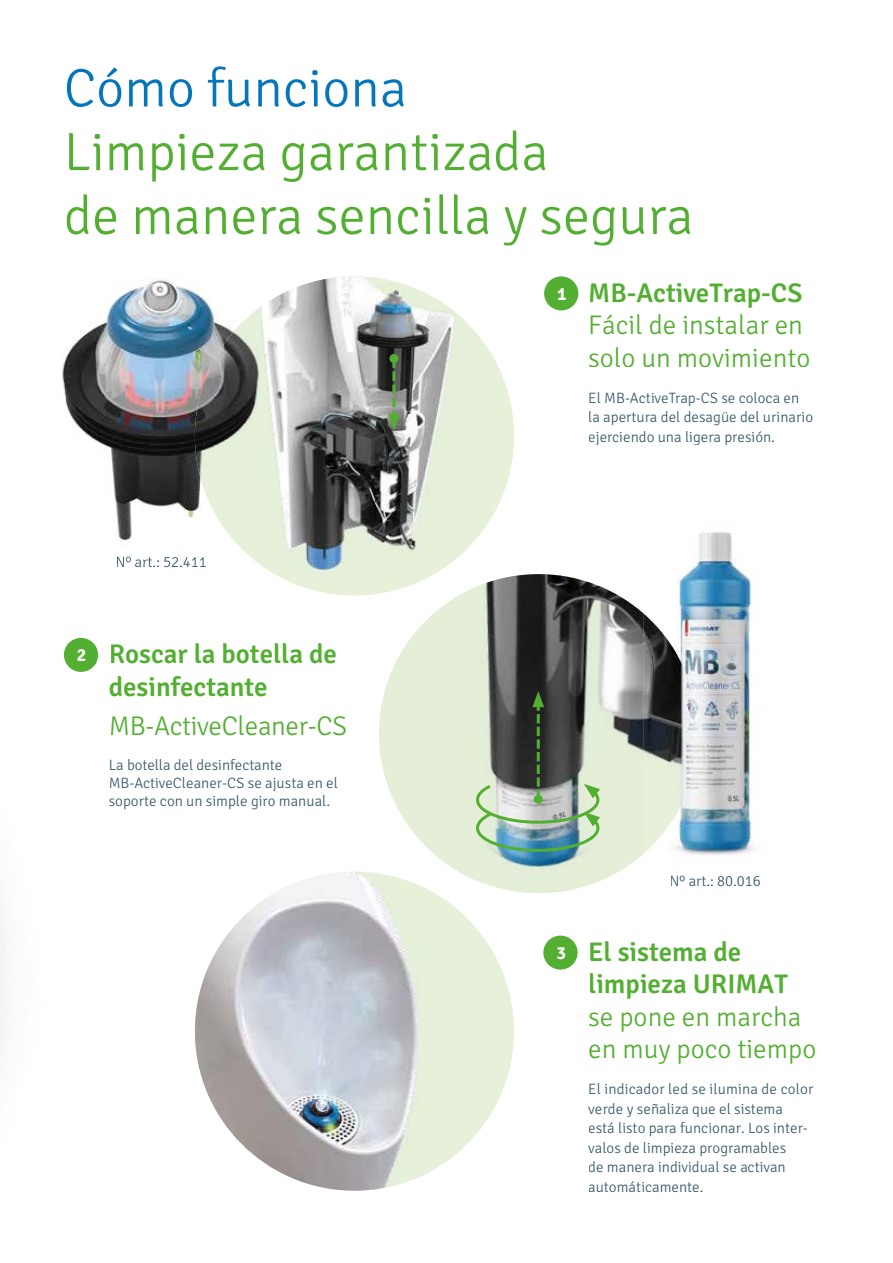
<style>
.page{position:relative;width:893px;height:1263px;background:#fff}
.page>*{position:absolute;margin:0;border:0;box-sizing:border-box;transform-origin:0 0}
.t1{font:300 54px/63.8px "Signika Negative";color:#53af32}
.t2{font:300 54px "Signika Negative";color:#0676bc}
.t3{font:300 27px/32.4px "Signika Negative";color:#53af32}
.t4{font:600 27px/32.4px "Signika Negative";color:#53af32}
.t5{font:700 18px "Signika Negative";color:#fff}
.t6{font:300 15px/19.5px "Signika Negative";color:#385c6b}
</style>
<div class="page">
<img style="left:195px;top:872px;width:319px;height:319px">
<img style="left:293px;top:276px;width:123px;height:13px">
<img style="left:259px;top:289px;width:252px;height:306px">
<div style="left:389px;top:354px;width:9px;height:9px;background:#53af32;border-radius:50%"></div>
<svg style="left:388px;top:358px;width:12px;height:73px"></svg>
<div style="left:379px;top:574px;width:319px;height:319px;background:#e4f0da;border-radius:50%"></div>
<img style="left:379px;top:574px;width:264px;height:159px">
<img style="left:379px;top:745px;width:39px;height:93px">
<img style="left:62px;top:279px;width:133px;height:262px">
<img style="left:195px;top:289px;width:97px;height:275px">
<img style="left:678px;top:532px;width:76px;height:323px">
<img style="left:643px;top:613px;width:55px;height:241px">
<img style="left:117px;top:556px;width:89px;height:8px">
<div style="left:544px;top:276px;width:34px;height:34px;background:#53af32;border-radius:50%"></div>
<div style="left:543px;top:935px;width:35px;height:34px;background:#53af32;border-radius:50%"></div>
<svg style="left:96px;top:647px;width:2px;height:16px"></svg>
<img style="left:64px;top:638px;width:32px;height:34px">
<img style="left:474px;top:691px;width:127px;height:162px">
<h1 class="t2" style="left:64px;top:59px;width:345px">Cómo funciona</h1>
<h1 class="t1" style="left:64px;top:121px;width:631px">Limpieza garantizada<br>de manera sencilla y segura</h1>
<p class="t6" style="left:116px;top:552px;width:93px">Nº art.: 52.411</p>
<p class="t5" style="left:77px;top:644px;width:11px">2</p>
<h2 class="t4" style="left:109px;top:638px;width:230px">Roscar la botella de desinfectante</h2>
<h2 class="t3" style="left:109px;top:710px;width:240px">MB-ActiveCleaner-CS</h2>
<p class="t6" style="left:109px;top:756px;width:231px;line-height:18px">La botella del desinfectante<br>MB-ActiveCleaner-CS se ajusta en el soporte con un simple giro manual.</p>
<p class="t5" style="left:557px;top:283px;width:11px">1</p>
<h2 class="t4" style="left:588px;top:277px;width:216px">MB-ActiveTrap-CS</h2>
<h2 class="t3" style="left:588px;top:309px;width:224px">Fácil de instalar en solo un movimiento</h2>
<p class="t6" style="left:588px;top:388px;width:226px">El MB-ActiveTrap-CS se coloca en la apertura del desagüe del urinario ejerciendo una ligera presión.</p>
<p class="t5" style="left:556px;top:942px;width:11px">3</p>
<p class="t6" style="left:670px;top:871px;width:93px">Nº art.: 80.016</p>
<h2 class="t4" style="left:588px;top:936px;width:201px">El sistema de limpieza URIMAT</h2>
<h2 class="t3" style="left:588px;top:1001px;width:230px">se pone en marcha en muy poco tiempo</h2>
<p class="t6" style="left:588px;top:1080px;width:227px">El indicador led se ilumina de color verde y señaliza que el sistema<br>está listo para funcionar. Los inter&shy;valos de limpieza programables<br>de manera individual se activan automáticamente.</p>
</div>
